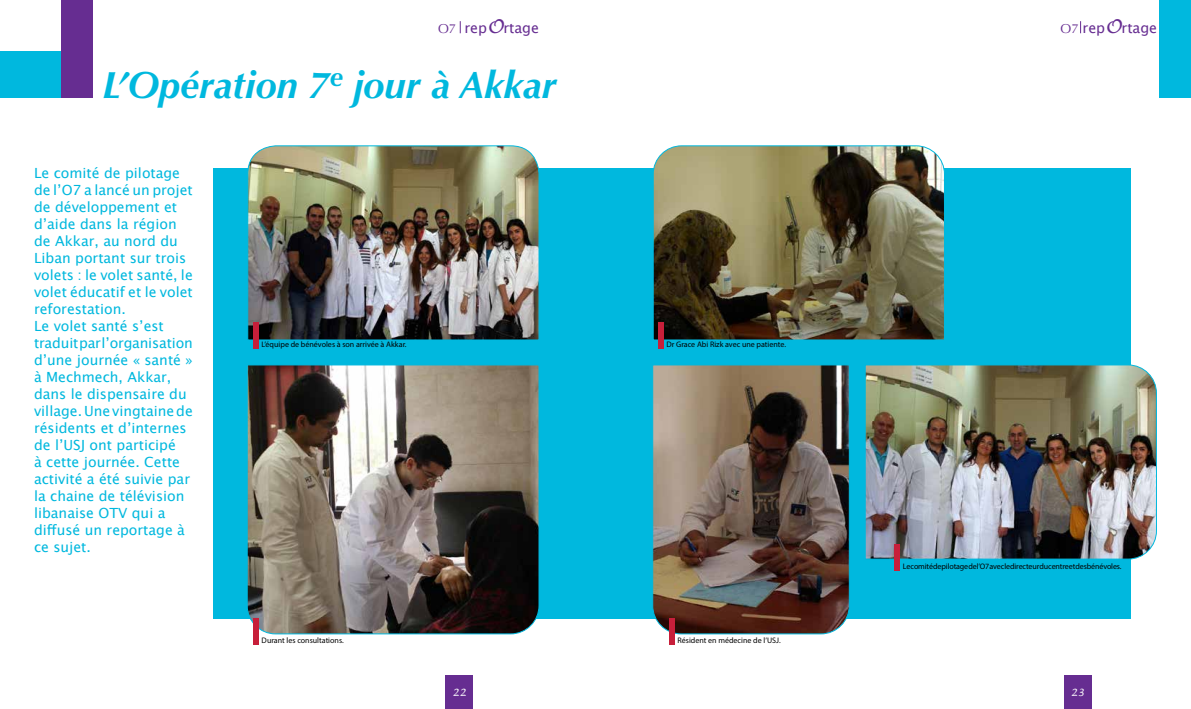
<style>
.page{position:relative;width:1191px;height:709px;background:#fff}
.page>*{position:absolute;margin:0;border:0;box-sizing:border-box;transform-origin:0 0}
.t1{font:italic 700 38px "Optima";color:#00b8de}
.t2{font:14.2px "Lucida Grande";letter-spacing:-.005em;color:#662d91}
.t3{font:14px/17px "Lucida Grande";color:#00b8de}
.t4{font:italic 10px "Lucida Handwriting";color:#fff}
.t5{font:8px "Myriad Pro";color:#000}
.s1{font-family:"Optima";font-size:13px}
.s2{font-family:"Lucida Handwriting";font-style:italic;font-size:19px}
</style>
<div class="page">
<div style="left:0;top:51px;width:61px;height:47px;background:#00b8de"></div>
<svg style="left:460px;top:21px;width:1px;height:12px"></svg>
<svg style="left:1080px;top:21px;width:1px;height:12px"></svg>
<div style="left:61px;top:0;width:32px;height:98px;background:#662d91"></div>
<div style="left:1159px;top:0;width:32px;height:98px;background:#00b8de"></div>
<div style="left:1063px;top:675px;width:28px;height:34px;background:#662d91"></div>
<div style="left:445px;top:675px;width:28px;height:34px;background:#662d91"></div>
<div style="left:213px;top:168px;width:917px;height:450px;background:#00b8de"></div>
<img style="left:247px;top:145px;width:292px;height:196px">
<img style="left:653px;top:145px;width:292px;height:196px">
<img style="left:865px;top:364px;width:292px;height:196px">
<img style="left:246px;top:365px;width:294px;height:270px">
<img style="left:651px;top:365px;width:199px;height:270px">
<div style="left:253px;top:322px;width:5px;height:26px;background:#c71f3a"></div>
<div style="left:658px;top:322px;width:5px;height:26px;background:#c71f3a"></div>
<div style="left:253px;top:618px;width:5px;height:26px;background:#c71f3a"></div>
<div style="left:669px;top:618px;width:5px;height:26px;background:#c71f3a"></div>
<div style="left:894px;top:544px;width:6px;height:26px;background:#c71f3a"></div>
<p class="t2" style="left:438px;top:20px;width:102px"><span class="s1">O7</span> rep<span class="s2">O</span>rtage</p>
<p class="t2" style="left:1060px;top:20px;width:98px"><span class="s1">O7</span> rep<span class="s2">O</span>rtage</p>
<h1 class="t1" style="left:102px;top:63px;width:456px">L’Opération 7<sup>e</sup> jour à Akkar</h1>
<p class="t3" style="left:34px;top:165px;width:160px">Le comité de pilotage de l’O7 a lancé un projet de développement et d’aide dans la région de Akkar, au nord du<br>Liban portant sur trois volets : le volet santé, le volet éducatif et le volet reforestation.<br>Le volet santé s’est traduit par l’organisation d’une journée « santé » à Mechmech, Akkar, dans le dispensaire du village. Une vingtaine de résidents et d’internes de l’USJ ont participé<br>à cette journée. Cette activité a été suivie par la chaine de télévision libanaise OTV qui a diffusé un reportage à ce sujet.</p>
<p class="t5" style="left:262px;top:339px;width:146px">L’équipe de bénévoles à son arrivée à Akkar.</p>
<p class="t5" style="left:666px;top:339px;width:121px">Dr Grace Abi Rizk avec une patiente.</p>
<p class="t5" style="left:262px;top:635px;width:84px">Durant les consultations.</p>
<p class="t5" style="left:677px;top:635px;width:105px">Résident en médecine de l’USJ.</p>
<p class="t5" style="left:903px;top:561px;width:220px">Le comité de pilotage de l’O7 avec le directeur du centre et des bénévoles.</p>
<p class="t4" style="left:452px;top:686px;width:15px">22</p>
<p class="t4" style="left:1070px;top:686px;width:15px">23</p>
</div>
